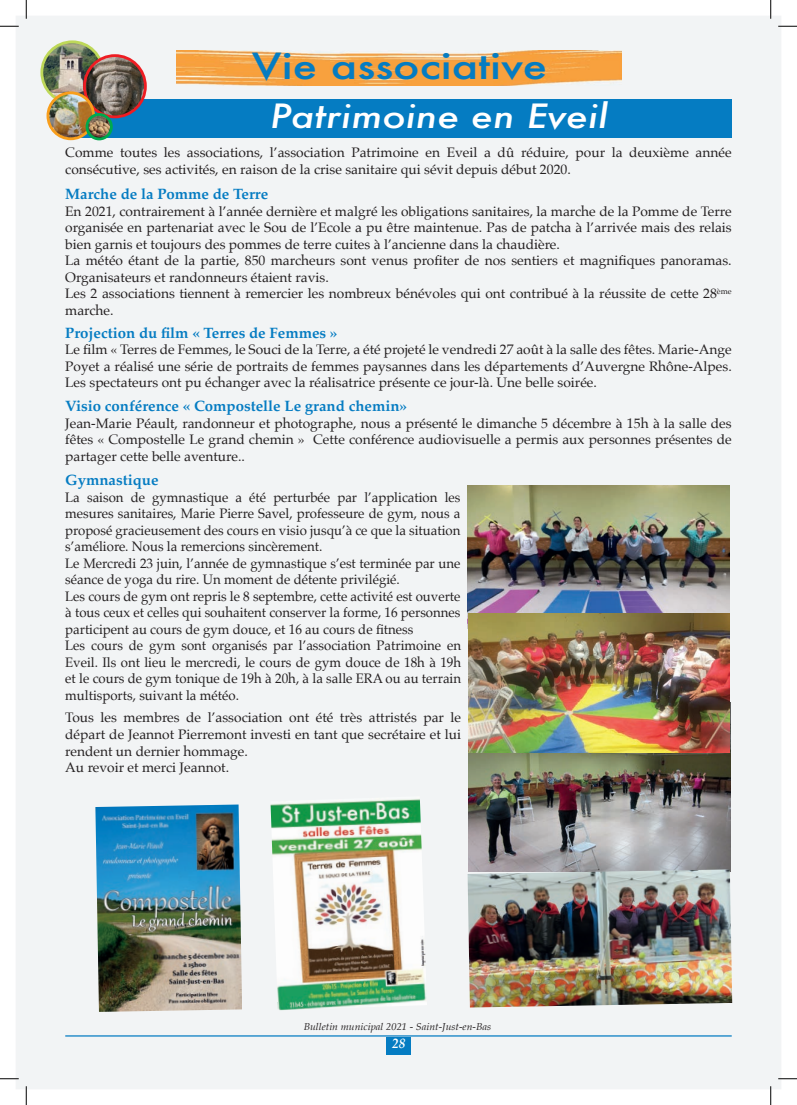
<style>
.page{position:relative;width:797px;height:1105px;background:#fff}
.page>*{position:absolute;margin:0;border:0;box-sizing:border-box;transform-origin:0 0}
.t1{font:500 35px "Futura";color:#057cc2;scale:1.26 1}
.t2{font:italic 500 32.5px "Futura";color:#fff;scale:1.2 1}
.t3{font:700 15px "Palatino";color:#057cc2}
.t4{font:13.75px/16.5px "Palatino";color:#231f20}
.t5{font:13.75px/16.5px "Palatino";color:#231f20;scale:.96 1}
.t6{font:italic 700 13.75px "Palatino";color:#fff;scale:.96 1}
.t7{font:italic 10px "Palatino";color:#231f20;scale:1.05 1}
</style>
<div class="page">
<div style="left:16px;top:16px;width:765px;height:1073px;background:#f2f4f5"></div>
<hr style="left:65px;top:1035px;width:666px;height:1px;background:#057cc2">
<div style="left:386px;top:1037px;width:25px;height:17px;background:#057cc2"></div>
<div style="left:65px;top:99px;width:666px;height:39px;background:#057cc2"></div>
<img style="left:177px;top:50px;width:445px;height:36px">
<img style="left:42px;top:42px;width:61px;height:61px;border-radius:31px">
<div style="left:40px;top:40px;width:64px;height:64px;border:3px solid #bed859;border-radius:50%"></div>
<img style="left:84px;top:56px;width:61px;height:61px;border-radius:31px">
<div style="left:83px;top:54px;width:64px;height:64px;border:3px solid #ee1d23;border-radius:50%"></div>
<img style="left:48px;top:93px;width:46px;height:46px;border-radius:23px">
<div style="left:47px;top:91px;width:48px;height:49px;border:3px solid #f89e1c;border-radius:50%"></div>
<img style="left:87px;top:114px;width:24px;height:25px;border-radius:12px">
<div style="left:86px;top:113px;width:27px;height:27px;border:3px solid #00a94d;border-radius:50%"></div>
<img style="left:95px;top:804px;width:147px;height:208px">
<img style="left:270px;top:796px;width:157px;height:214px">
<img style="left:468px;top:752px;width:262px;height:117px">
<img style="left:467px;top:869px;width:265px;height:138px">
<img style="left:467px;top:485px;width:263px;height:144px">
<img style="left:468px;top:614px;width:262px;height:138px">
<svg style="left:0;top:25px;width:19px;height:2px"></svg>
<svg style="left:778px;top:25px;width:19px;height:2px"></svg>
<svg style="left:0;top:1078px;width:19px;height:1px"></svg>
<svg style="left:778px;top:1078px;width:19px;height:1px"></svg>
<svg style="left:25px;top:0;width:2px;height:19px"></svg>
<svg style="left:25px;top:1086px;width:2px;height:19px"></svg>
<svg style="left:770px;top:0;width:1px;height:19px"></svg>
<svg style="left:770px;top:1086px;width:1px;height:19px"></svg>
<h1 class="t1" style="left:252px;top:42px;width:236px">Vie associative</h1>
<h2 class="t2" style="left:270px;top:94px;width:283px">Patrimoine en Eveil</h2>
<p class="t4" style="left:65px;top:144px;width:668px">Comme toutes les associations, l’association Patrimoine en Eveil a dû réduire, pour la deuxième année consécutive, ses activités, en raison de la crise sanitaire qui sévit depuis début 2020.</p>
<p class="t3" style="left:65px;top:181px;width:204px">Marche de la Pomme de Terre</p>
<p class="t4" style="left:65px;top:203px;width:668px">En 2021, contrairement à l’année dernière et malgré les obligations sanitaires, la marche de la Pomme de Terre organisée en partenariat avec le Sou de l’Ecole a pu être maintenue. Pas de patcha à l’arrivée mais des relais bien garnis et toujours des pommes de terre cuites à l’ancienne dans la chaudière.<br>La météo étant de la partie, 850 marcheurs sont venus profiter de nos sentiers et magnifiques panoramas.<br>Organisateurs et randonneurs étaient ravis.<br>Les 2 associations tiennent à remercier les nombreux bénévoles qui ont contribué à la réussite de cette 28<sup>ème </sup>marche.</p>
<p class="t3" style="left:65px;top:320px;width:274px">Projection du film « Terres de Femmes »</p>
<p class="t4" style="left:65px;top:341px;width:668px;text-align:justify">Le film « Terres de Femmes, le Souci de la Terre, a été projeté le vendredi 27 août à la salle des fêtes. Marie-Ange Poyet a réalisé une série de portraits de femmes paysannes dans les départements d’Auvergne Rhône-Alpes.<br>Les spectateurs ont pu échanger avec la réalisatrice présente ce jour-là. Une belle soirée.</p>
<p class="t3" style="left:65px;top:393px;width:343px">Visio conférence « Compostelle Le grand chemin»</p>
<p class="t4" style="left:65px;top:415px;width:668px;text-align:justify">Jean-Marie Péault, randonneur et photographe, nous a présenté le dimanche 5 décembre à 15h à la salle des fêtes « Compostelle Le grand chemin » Cette conférence audiovisuelle a permis aux personnes présentes de partager cette belle aventure..</p>
<p class="t3" style="left:65px;top:467px;width:95px">Gymnastique</p>
<p class="t5" style="left:65px;top:489px;width:414px">La saison de gymnastique a été perturbée par l’application les mesures sanitaires, Marie Pierre Savel, professeure de gym, nous a proposé gracieusement des cours en visio jusqu’à ce que la situation s’améliore. Nous la remercions sincèrement.<br>Le Mercredi 23 juin, l’année de gymnastique s’est terminée par une séance de yoga du rire. Un moment de détente privilégié.<br>Les cours de gym ont repris le 8 septembre, cette activité est ouverte à tous ceux et celles qui souhaitent conserver la forme, 16 personnes participent au cours de gym douce, et 16 au cours de fitness<br>Les cours de gym sont organisés par l’association Patrimoine en Eveil. Ils ont lieu le mercredi, le cours de gym douce de 18h à 19h et le cours de gym tonique de 19h à 20h, à la salle ERA ou au terrain multisports, suivant la météo.</p>
<p class="t4" style="left:65px;top:709px;width:397px">Tous les membres de l’association ont été très attristés par le départ de Jeannot Pierremont investi en tant que secrétaire et lui rendent un dernier hommage.<br>Au revoir et merci Jeannot.</p>
<p class="t7" style="left:304px;top:1018px;width:180px">Bulletin municipal 2021 - Saint-Just-en-Bas</p>
<p class="t6" style="left:392px;top:1032px;width:15px">28</p>
</div>
